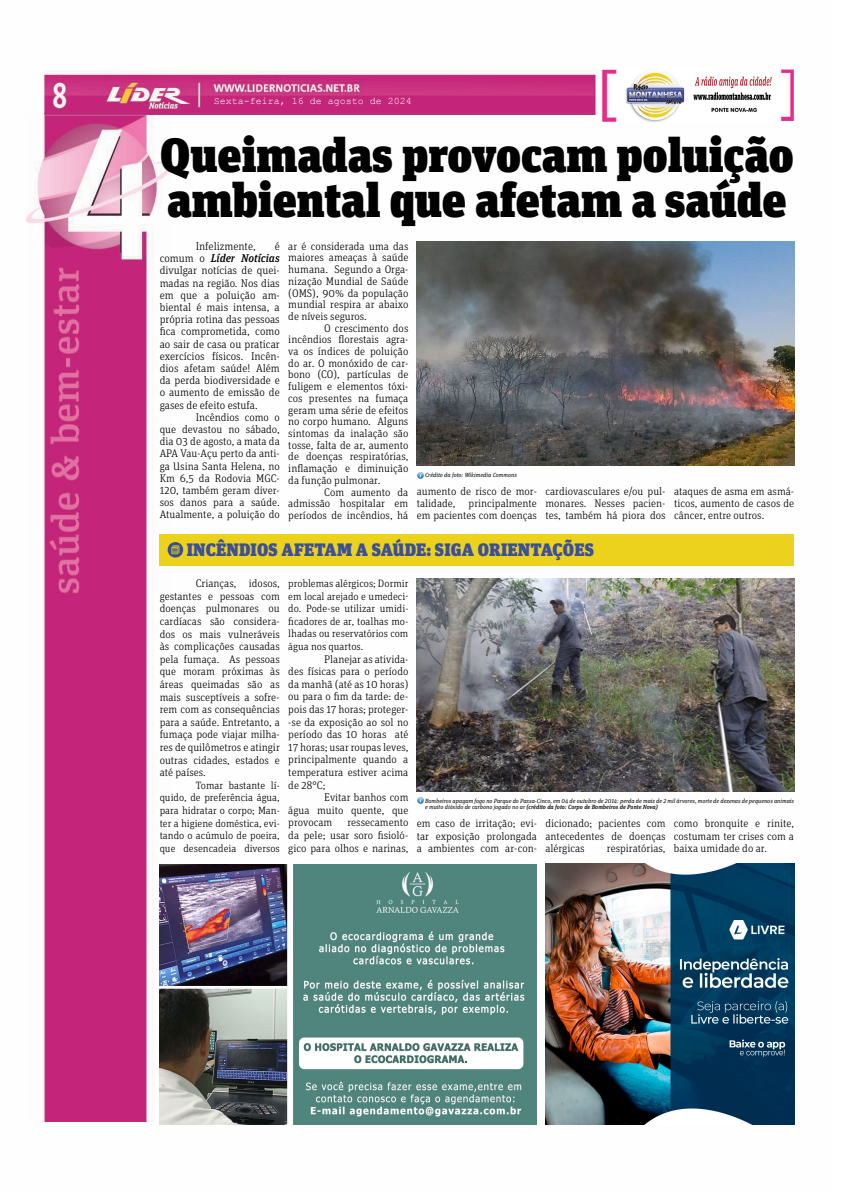
<style>
.page{position:relative;width:842px;height:1191px;background:#fff}
.page>*{position:absolute;margin:0;border:0;box-sizing:border-box;transform-origin:0 0}
.t1{font:900 48px/45px "Unit Slab Pro";color:#000}
.t2{font:900 18px "Unit Slab Pro";letter-spacing:.01em;color:#3b4f9a}
.t3{font:300 11.2px/12.2px "Unit Slab Pro";color:#000;text-align:justify}
.t4{font:300 11px/12.6px "Unit Slab Pro";color:#000;text-align:justify}
.t5{font:300 10.6px/12.6px "Unit Slab Pro";color:#000;text-align:justify}
.t6{font:10px "Courier New";color:#fff}
.t7{font:italic 6px/6px "Unit Slab Pro";color:#000}
.s1{font-weight:500;font-style:italic}
.s2{font-weight:500}
</style>
<div class="page">
<img style="left:26px;top:114px;width:146px;height:1007px">
<img style="left:44px;top:70px;width:750px;height:52px">
<div style="left:160px;top:534px;width:634px;height:32px;background:#ecd21c"></div>
<svg style="left:167px;top:548px;width:17px;height:10px"></svg>
<svg style="left:168px;top:542px;width:15px;height:15px"></svg>
<img style="left:160px;top:864px;width:377px;height:260px">
<img style="left:417px;top:241px;width:377px;height:224px">
<div style="left:611px;top:77px;width:175px;height:36px;background:#fff"></div>
<img style="left:619px;top:70px;width:159px;height:52px">
<img style="left:545px;top:863px;width:249px;height:261px">
<img style="left:417px;top:578px;width:377px;height:213px">
<svg style="left:417px;top:472px;width:6px;height:6px"></svg>
<svg style="left:417px;top:798px;width:6px;height:6px"></svg>
<p class="t6" style="left:214px;top:94px;width:200px">Sexta-feira, 16 de agosto de 2024</p>
<h1 class="t1" style="left:160px;top:130px;width:635px">Queimadas provocam poluição ambiental que afetam a saúde</h1>
<p class="t3" style="left:196px;top:240px;width:62px">Infelizmente,</p>
<p class="t3" style="left:160px;top:240px;width:122px;text-indent:115px">é comum o <span class="s1">Líder Notícias </span>divulgar notícias de quei&shy;madas na região. Nos dias em que a poluição am&shy;biental é mais intensa, a própria rotina das pessoas fica comprometida, como ao sair de casa ou praticar exercícios físicos. Incên&shy;dios afetam saúde! Além da perda biodiversidade e o aumento de emissão de gases de efeito estufa.</p>
<p class="t4" style="left:160px;top:410px;width:122px;line-height:12.2px;text-indent:36px">Incêndios como o que devastou no sábado, dia 03 de agosto, a mata da APA Vau-Açu perto da anti&shy;ga Usina Santa Helena, no Km 6,5 da Rodovia MGC-120, também geram diver&shy;sos danos para a saúde.<br>Atualmente, a poluição do</p>
<p class="t4" style="left:288px;top:240px;width:122px;line-height:11.7px">ar é considerada uma das maiores ameaças à saúde humana. Segundo a Orga&shy;nização Mundial de Saúde (OMS), 90% da população mundial respira ar abaixo de níveis seguros.</p>
<p class="t4" style="left:288px;top:322px;width:122px;line-height:11.7px;text-indent:36px">O crescimento dos incêndios florestais agra&shy;va os índices de poluição do ar. O monóxido de car&shy;bono (CO), partículas de fuligem e elementos tóxi&shy;cos presentes na fumaça geram uma série de efeitos no corpo humano. Alguns sintomas da inalação são tosse, falta de ar, aumento de doenças respiratórias, inflamação e diminuição da função pulmonar.</p>
<p class="t4" style="left:288px;top:485px;width:122px;line-height:12px;text-indent:36px">Com aumento da admissão hospitalar em períodos de incêndios, há</p>
<p class="t7" style="left:425px;top:471px;width:93px">Crédito da foto: Wikimedia Commons</p>
<p class="t4" style="left:417px;top:485px;width:122px;line-height:12.2px">aumento de risco de mor&shy;talidade, principalmente em pacientes com doenças</p>
<p class="t4" style="left:545px;top:485px;width:122px;line-height:12.2px">cardiovasculares e/ou pul&shy;monares. Nesses pacien&shy;tes, também há piora dos</p>
<p class="t4" style="left:674px;top:485px;width:122px;line-height:12.2px">ataques de asma em asmá&shy;ticos, aumento de casos de câncer, entre outros.</p>
<h2 class="t2" style="left:187px;top:536px;width:409px">INCÊNDIOS AFETAM A SAÚDE: SIGA ORIENTAÇÕES</h2>
<p class="t4" style="left:160px;top:577px;width:122px;text-indent:36px">Crianças, idosos, gestantes e pessoas com doenças pulmonares ou cardíacas são considera&shy;dos os mais vulneráveis às complicações causadas pela fumaça. As pessoas que moram próximas às áreas queimadas são as mais susceptíveis a sofre&shy;rem com as consequências para a saúde. Entretanto, a fumaça pode viajar milha&shy;res de quilômetros e atingir outras cidades, estados e até países.</p>
<p class="t5" style="left:160px;top:778px;width:122px;text-indent:36px">Tomar bastante lí&shy;quido, de preferência água, para hidratar o corpo; Man&shy;ter a higiene doméstica, evi&shy;tando o acúmulo de poeira, que desencadeia diversos</p>
<p class="t5" style="left:288px;top:576px;width:122px">problemas alérgicos; Dormir em local arejado e umedeci&shy;do. Pode-se utilizar umidi&shy;ficadores de ar, toalhas mo&shy;lhadas ou reservatórios com água nos quartos.</p>
<p class="t4" style="left:288px;top:652px;width:122px;text-indent:36px">Planejar as ativida&shy;des físicas para o período da manhã (até as 10 horas) ou para o fim da tarde: de&shy;pois das 17 horas; proteger--se da exposição ao sol no período das 10 horas até 17 horas; usar roupas leves, principalmente quando a temperatura estiver acima de 28°C;</p>
<p class="t4" style="left:288px;top:790px;width:122px;text-indent:36px">Evitar banhos com água muito quente, que provocam</p>
<p class="t7" style="left:425px;top:797px;width:371px">Bombeiros apagam fogo no Parque do Passa-Cinco, em 04 de outubro de 2014: perda de mais de 2 mil árvores, morte de dezenas de pequenos animais e muito dióxido de carbono jogado no ar <span class="s2">(crédito da foto: Corpo de Bombeiros de Ponte Nova)</span></p>
<p class="t4" style="left:674px;top:816px;width:122px">como bronquite e rinite, costumam ter crises com a baixa umidade do ar.</p>
<p class="t4" style="left:545px;top:816px;width:122px">dicionado; pacientes com antecedentes de doenças alérgicas</p>
<p class="t4" style="left:417px;top:816px;width:122px">em caso de irritação; evi&shy;tar exposição prolongada a ambientes com ar-con-</p>
<p class="t4" style="left:288px;top:816px;width:122px;text-indent:59px">ressecamento da pele; usar soro fisioló&shy;gico para olhos e narinas,</p>
<p class="t4" style="left:607px;top:841px;width:60px">respiratórias,</p>
</div>
